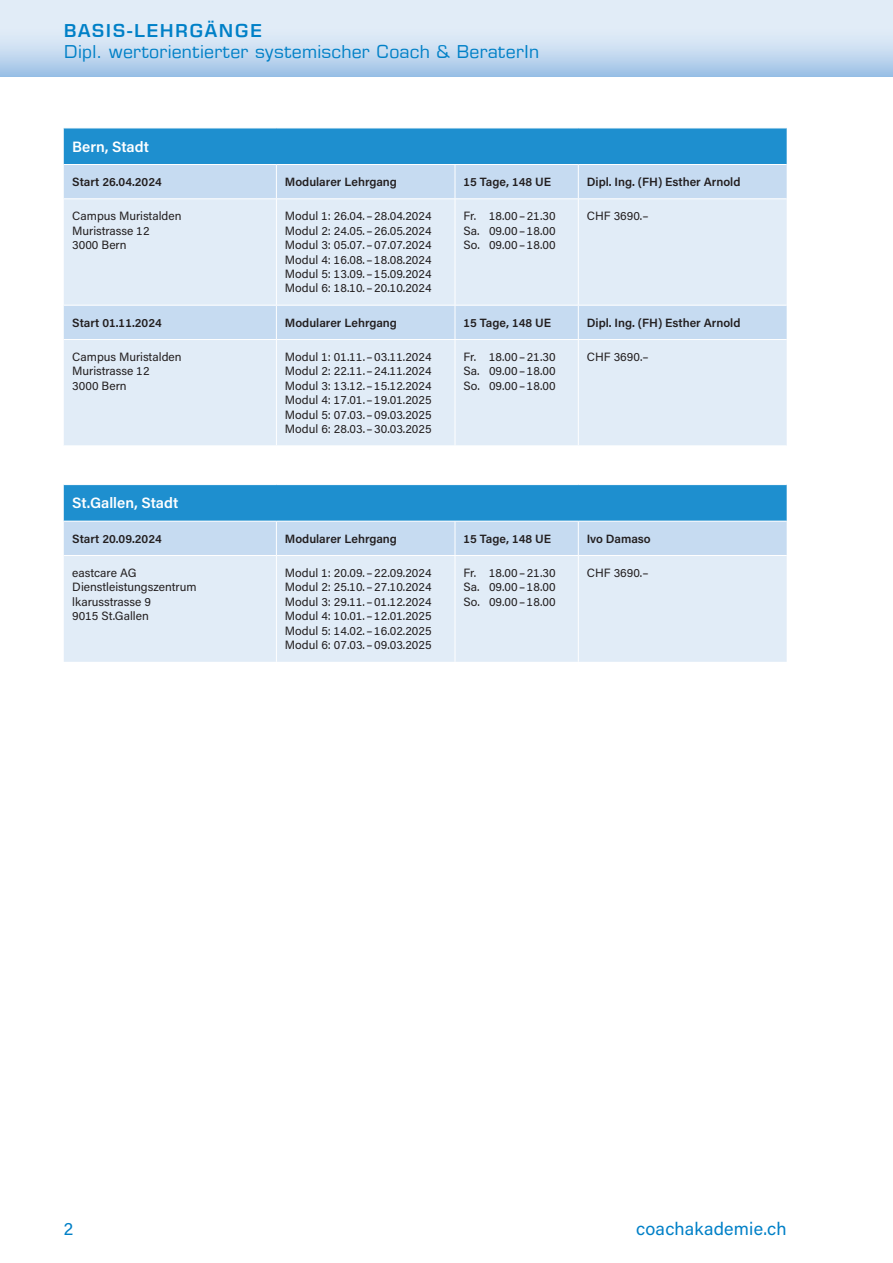
<style>
.page{position:relative;width:893px;height:1263px;background:#fff}
.page>*{position:absolute;margin:0;border:0;box-sizing:border-box;transform-origin:0 0}
.t1{font:18px "Eurostile LT";letter-spacing:.01em;color:#0080c7}
.t2{font:18px "Acumin Pro";letter-spacing:.01em;color:#0080c7}
.t3{font:600 18px "Eurostile LT";letter-spacing:.075em;color:#0080c7}
.t4{font:600 15px "Acumin Pro";color:#fff}
.t5{font:12px/14.4px "Acumin Pro";color:#231f20;text-align:justify}
.t6{font:600 12px "Acumin Pro";color:#231f20}
</style>
<div class="page">
<svg style="left:0;top:0;width:893px;height:77px;background:#cee0f2"></svg>
<div style="left:64px;top:129px;width:723px;height:35px;background:#1e8fcf"></div>
<div style="left:64px;top:165px;width:723px;height:33px;background:#c6dbf1"></div>
<svg style="left:64px;top:199px;width:723px;height:463px;background:#d0e3f3"></svg>
<hr style="left:276px;top:165px;width:1px;height:33px;background:#fff">
<hr style="left:455px;top:165px;width:1px;height:33px;background:#fff">
<hr style="left:578px;top:165px;width:1px;height:33px;background:#fff">
<hr style="left:276px;top:199px;width:1px;height:106px;background:#fff">
<hr style="left:455px;top:199px;width:1px;height:106px;background:#fff">
<hr style="left:578px;top:199px;width:1px;height:106px;background:#fff">
<hr style="left:64px;top:305px;width:212px;height:1px;background:#fff">
<hr style="left:276px;top:305px;width:179px;height:1px;background:#fff">
<hr style="left:276px;top:306px;width:1px;height:33px;background:#fff">
<hr style="left:455px;top:305px;width:123px;height:1px;background:#fff">
<hr style="left:455px;top:306px;width:1px;height:33px;background:#fff">
<hr style="left:578px;top:305px;width:209px;height:1px;background:#fff">
<hr style="left:578px;top:306px;width:1px;height:33px;background:#fff">
<hr style="left:64px;top:339px;width:212px;height:1px;background:#fff">
<hr style="left:276px;top:339px;width:179px;height:1px;background:#fff">
<hr style="left:276px;top:340px;width:1px;height:105px;background:#fff">
<hr style="left:455px;top:339px;width:123px;height:1px;background:#fff">
<hr style="left:455px;top:340px;width:1px;height:105px;background:#fff">
<hr style="left:578px;top:339px;width:209px;height:1px;background:#fff">
<hr style="left:578px;top:340px;width:1px;height:105px;background:#fff">
<hr style="left:64px;top:445px;width:212px;height:1px;background:#fff">
<hr style="left:276px;top:445px;width:179px;height:1px;background:#fff">
<hr style="left:276px;top:446px;width:1px;height:38px;background:#fff">
<hr style="left:455px;top:445px;width:123px;height:1px;background:#fff">
<hr style="left:455px;top:446px;width:1px;height:38px;background:#fff">
<hr style="left:578px;top:445px;width:209px;height:1px;background:#fff">
<hr style="left:578px;top:446px;width:1px;height:38px;background:#fff">
<hr style="left:64px;top:484px;width:212px;height:1px;background:#fff">
<hr style="left:276px;top:484px;width:179px;height:1px;background:#fff">
<hr style="left:455px;top:484px;width:123px;height:1px;background:#fff">
<hr style="left:578px;top:484px;width:209px;height:1px;background:#fff">
<hr style="left:64px;top:521px;width:212px;height:1px;background:#fff">
<hr style="left:276px;top:521px;width:179px;height:1px;background:#fff">
<hr style="left:276px;top:521px;width:1px;height:34px;background:#fff">
<hr style="left:455px;top:521px;width:123px;height:1px;background:#fff">
<hr style="left:455px;top:521px;width:1px;height:34px;background:#fff">
<hr style="left:578px;top:521px;width:209px;height:1px;background:#fff">
<hr style="left:578px;top:521px;width:1px;height:34px;background:#fff">
<hr style="left:276px;top:556px;width:1px;height:106px;background:#fff">
<hr style="left:455px;top:556px;width:1px;height:106px;background:#fff">
<hr style="left:578px;top:556px;width:1px;height:106px;background:#fff">
<hr style="left:64px;top:555px;width:212px;height:1px;background:#fff">
<hr style="left:276px;top:555px;width:179px;height:1px;background:#fff">
<hr style="left:455px;top:555px;width:123px;height:1px;background:#fff">
<hr style="left:578px;top:555px;width:209px;height:1px;background:#fff">
<h1 class="t3" style="left:64px;top:19px;width:200px">BASIS-LEHRGÄNGE</h1>
<h1 class="t1" style="left:64px;top:41px;width:477px">Dipl. wertorientierter systemischer Coach &amp; BeraterIn</h1>
<p class="t4" style="left:72px;top:136px;width:78px">Bern, Stadt</p>
<p class="t6" style="left:72px;top:173px;width:91px">Start 26.04.2024</p>
<p class="t6" style="left:285px;top:173px;width:114px">Modularer Lehrgang</p>
<p class="t6" style="left:463px;top:173px;width:89px">15 Tage, 148 UE</p>
<p class="t6" style="left:587px;top:173px;width:155px">Dipl. Ing. (FH) Esther Arnold</p>
<p class="t5" style="left:72px;top:208px;width:111px;text-align:left">Campus Muristalden<br>Muristrasse 12<br>3000 Bern</p>
<p class="t5" style="left:285px;top:208px;width:148px">Modul 1: 26.04.–28.04.2024<br>Modul 2: 24.05.–26.05.2024<br>Modul 3: 05.07.–07.07.2024<br>Modul 4: 16.08.–18.08.2024<br>Modul 5: 13.09.–15.09.2024<br>Modul 6: 18.10.–20.10.2024</p>
<p class="t5" style="left:463px;top:208px;width:94px">Fr. 18.00–21.30<br>Sa. 09.00–18.00<br>So. 09.00–18.00</p>
<p class="t5" style="left:587px;top:208px;width:63px">CHF 3690.–</p>
<p class="t6" style="left:72px;top:314px;width:91px">Start 01.11.2024</p>
<p class="t6" style="left:285px;top:314px;width:114px">Modularer Lehrgang</p>
<p class="t6" style="left:463px;top:314px;width:89px">15 Tage, 148 UE</p>
<p class="t6" style="left:587px;top:314px;width:155px">Dipl. Ing. (FH) Esther Arnold</p>
<p class="t5" style="left:72px;top:349px;width:111px;text-align:left">Campus Muristalden<br>Muristrasse 12<br>3000 Bern</p>
<p class="t5" style="left:285px;top:349px;width:148px">Modul 1: 01.11.–03.11.2024<br>Modul 2: 22.11.–24.11.2024<br>Modul 3: 13.12.–15.12.2024<br>Modul 4: 17.01.–19.01.2025<br>Modul 5: 07.03.–09.03.2025<br>Modul 6: 28.03.–30.03.2025</p>
<p class="t5" style="left:464px;top:349px;width:94px">Fr. 18.00–21.30<br>Sa. 09.00–18.00<br>So. 09.00–18.00</p>
<p class="t5" style="left:587px;top:349px;width:63px">CHF 3690.–</p>
<p class="t4" style="left:72px;top:493px;width:108px">St.Gallen, Stadt</p>
<p class="t6" style="left:72px;top:530px;width:91px">Start 20.09.2024</p>
<p class="t6" style="left:285px;top:530px;width:114px">Modularer Lehrgang</p>
<p class="t6" style="left:463px;top:530px;width:89px">15 Tage, 148 UE</p>
<p class="t6" style="left:587px;top:530px;width:65px">Ivo Damaso</p>
<p class="t5" style="left:72px;top:565px;width:126px;text-align:left">eastcare AG<br>Dienstleistungszentrum lkarusstrasse 9<br>9015 St.Gallen</p>
<p class="t5" style="left:285px;top:565px;width:148px">Modul 1: 20.09.–22.09.2024<br>Modul 2: 25.10.–27.10.2024<br>Modul 3: 29.11.–01.12.2024<br>Modul 4: 10.01.–12.01.2025<br>Modul 5: 14.02.–16.02.2025<br>Modul 6: 07.03.–09.03.2025</p>
<p class="t5" style="left:463px;top:565px;width:94px">Fr. 18.00–21.30<br>Sa. 09.00–18.00<br>So. 09.00–18.00</p>
<p class="t5" style="left:587px;top:565px;width:63px">CHF 3690.–</p>
<h1 class="t2" style="left:64px;top:1216px;width:11px">2</h1>
<h1 class="t2" style="left:636px;top:1216px;width:152px">coachakademie.ch</h1>
</div>
